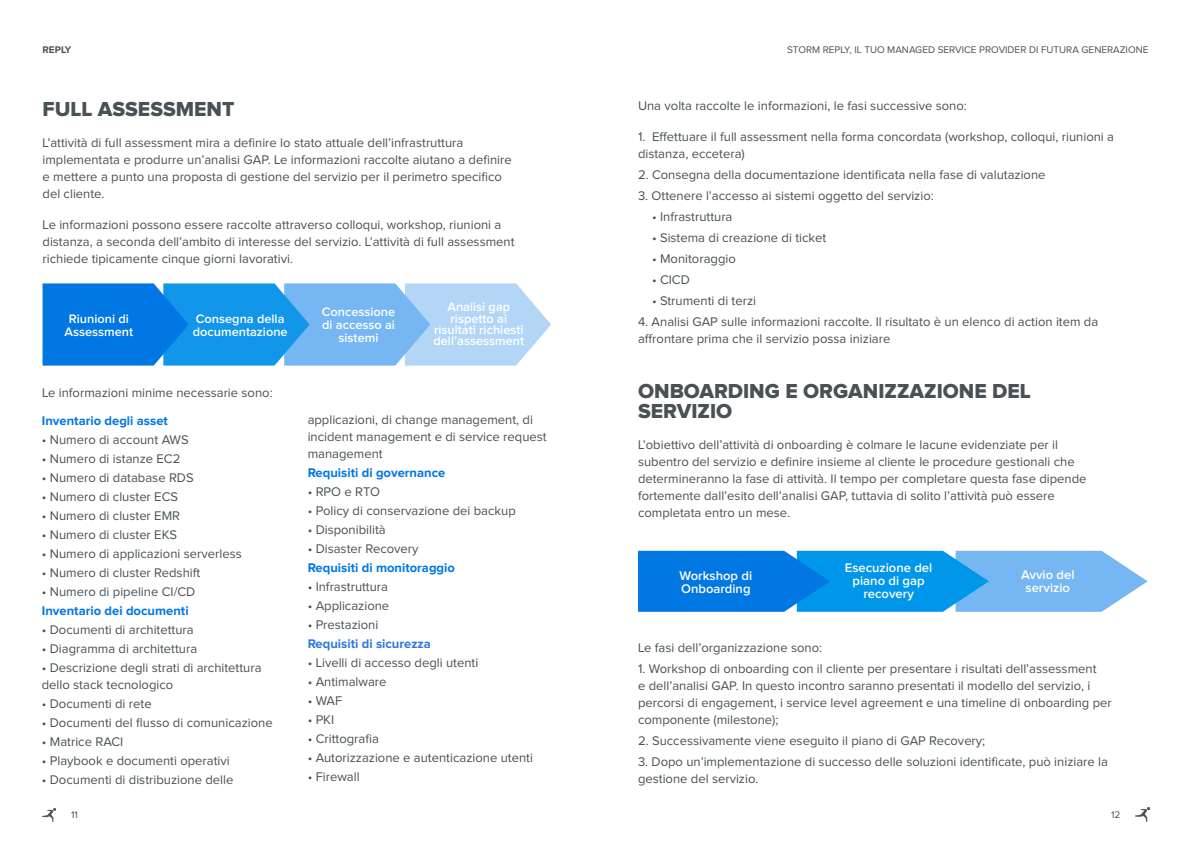
<style>
.page{position:relative;width:1191px;height:842px;background:#fff}
.page>*{position:absolute;margin:0;border:0;box-sizing:border-box;transform-origin:0 0}
.TITLE_35_grey{font:21px/20px "Proxima Nova Extrabld";color:#485156}
.TITLE_35_grey-2{font:13px/17px "Proxima Nova";color:#485156}
.TITLE_35_grey-3{font:700 13px "Proxima Nova";color:#0177e3}
.infografica_white{font:600 13px/13px "Proxima Nova";color:#fff;text-align:center}
.TITLE_35_grey-4{font:700 13px "Proxima Nova";color:#2f77dc}
.infografica_white-2{font:600 12.7px/12.7px "Proxima Nova";color:#fff;text-align:center}
.t1{font:10px "Proxima Nova";color:#485156}
.t2{font:700 10px "Proxima Nova";color:#485156}
</style>
<div class="page">
<svg style="left:43px;top:283px;width:508px;height:83px;background:#56a9ed"></svg>
<svg style="left:638px;top:551px;width:509px;height:61px;background:#329beb"></svg>
<img style="left:1135px;top:807px;width:14px;height:14px">
<img style="left:42px;top:808px;width:14px;height:14px">
<p class="t2" style="left:43px;top:45px;width:30px">REPLY</p>
<p class="t1" style="left:787px;top:45px;width:363px">STORM REPLY, IL TUO MANAGED SERVICE PROVIDER DI FUTURA GENERAZIONE</p>
<p class="TITLE_35_grey" style="left:43px;top:100px;width:193px">FULL ASSESSMENT</p>
<p class="TITLE_35_grey-2" style="left:43px;top:135px;width:471px">L’attività di full assessment mira a definire lo stato attuale dell’infrastruttura implementata e produrre un’analisi GAP. Le informazioni raccolte aiutano a definire e mettere a punto una proposta di gestione del servizio per il perimetro specifico del cliente.</p>
<p class="TITLE_35_grey-2" style="left:43px;top:217px;width:473px">Le informazioni possono essere raccolte attraverso colloqui, workshop, riunioni a distanza, a seconda dell’ambito di interesse del servizio. L’attività di full assessment richiede tipicamente cinque giorni lavorativi.</p>
<p class="infografica_white-2" style="left:64px;top:313px;width:70px">Riunioni di<br>Assessment</p>
<p class="infografica_white-2" style="left:193px;top:313px;width:96px;text-align:left">Consegna della documentazione</p>
<p class="infografica_white-2" style="left:322px;top:306px;width:75px">Concessione di accesso ai sistemi</p>
<p class="infografica_white-2" style="left:433px;top:302px;width:92px;line-height:11.3px">Analisi gap rispetto ai risultati richiesti dell’assessment</p>
<p class="TITLE_35_grey-2" style="left:42px;top:385px;width:232px">Le informazioni minime necessarie sono:</p>
<p class="TITLE_35_grey-3" style="left:42px;top:414px;width:128px">Inventario degli asset</p>
<p class="TITLE_35_grey-2" style="left:42px;top:431px;width:148px">• Numero di account AWS</p>
<p class="TITLE_35_grey-2" style="left:42px;top:450px;width:140px">• Numero di istanze EC2</p>
<p class="TITLE_35_grey-2" style="left:42px;top:469px;width:153px">• Numero di database RDS</p>
<p class="TITLE_35_grey-2" style="left:42px;top:488px;width:138px">• Numero di cluster ECS</p>
<p class="TITLE_35_grey-2" style="left:42px;top:507px;width:140px">• Numero di cluster EMR</p>
<p class="TITLE_35_grey-2" style="left:42px;top:526px;width:137px">• Numero di cluster EKS</p>
<p class="TITLE_35_grey-2" style="left:42px;top:545px;width:201px">• Numero di applicazioni serverless</p>
<p class="TITLE_35_grey-2" style="left:42px;top:564px;width:160px">• Numero di cluster Redshift</p>
<p class="TITLE_35_grey-2" style="left:42px;top:583px;width:155px">• Numero di pipeline CI/CD</p>
<p class="TITLE_35_grey-3" style="left:42px;top:604px;width:148px">Inventario dei documenti</p>
<p class="TITLE_35_grey-2" style="left:42px;top:621px;width:153px">• Documenti di architettura</p>
<p class="TITLE_35_grey-2" style="left:42px;top:640px;width:157px">• Diagramma di architettura</p>
<p class="TITLE_35_grey-2" style="left:42px;top:659px;width:221px">• Descrizione degli strati di architettura dello stack tecnologico</p>
<p class="TITLE_35_grey-2" style="left:42px;top:695px;width:111px">• Documenti di rete</p>
<p class="TITLE_35_grey-2" style="left:42px;top:714px;width:232px">• Documenti del flusso di comunicazione</p>
<p class="TITLE_35_grey-2" style="left:42px;top:733px;width:83px">• Matrice RACI</p>
<p class="TITLE_35_grey-2" style="left:42px;top:752px;width:189px">• Playbook e documenti operativi</p>
<p class="TITLE_35_grey-2" style="left:42px;top:771px;width:193px">• Documenti di distribuzione delle</p>
<p class="TITLE_35_grey-2" style="left:308px;top:412px;width:240px">applicazioni, di change management, di incident management e di service request management</p>
<p class="TITLE_35_grey-3" style="left:308px;top:467px;width:139px">Requisiti di governance</p>
<p class="TITLE_35_grey-2" style="left:308px;top:484px;width:74px">• RPO e RTO</p>
<p class="TITLE_35_grey-2" style="left:308px;top:503px;width:210px">• Policy di conservazione dei backup</p>
<p class="TITLE_35_grey-2" style="left:308px;top:522px;width:79px">• Disponibilità</p>
<p class="TITLE_35_grey-2" style="left:308px;top:541px;width:112px">• Disaster Recovery</p>
<p class="TITLE_35_grey-3" style="left:308px;top:562px;width:149px">Requisiti di monitoraggio</p>
<p class="TITLE_35_grey-2" style="left:308px;top:579px;width:82px">• Infrastruttura</p>
<p class="TITLE_35_grey-2" style="left:308px;top:598px;width:83px">• Applicazione</p>
<p class="TITLE_35_grey-2" style="left:308px;top:617px;width:72px">• Prestazioni</p>
<p class="TITLE_35_grey-4" style="left:308px;top:638px;width:125px">Requisiti di sicurezza</p>
<p class="TITLE_35_grey-2" style="left:308px;top:655px;width:172px">• Livelli di accesso degli utenti</p>
<p class="TITLE_35_grey-2" style="left:308px;top:674px;width:80px">• Antimalware</p>
<p class="TITLE_35_grey-2" style="left:308px;top:693px;width:36px">• WAF</p>
<p class="TITLE_35_grey-2" style="left:308px;top:712px;width:28px">• PKI</p>
<p class="TITLE_35_grey-2" style="left:308px;top:731px;width:73px">• Crittografia</p>
<p class="TITLE_35_grey-2" style="left:308px;top:750px;width:227px">• Autorizzazione e autenticazione utenti</p>
<p class="TITLE_35_grey-2" style="left:308px;top:769px;width:53px">• Firewall</p>
<p class="TITLE_35_grey-2" style="left:638px;top:97px;width:330px">Una volta raccolte le informazioni, le fasi successive sono:</p>
<p class="TITLE_35_grey-2" style="left:638px;top:128px;width:477px">1. Effettuare il full assessment nella forma concordata (workshop, colloqui, riunioni a distanza, eccetera)</p>
<p class="TITLE_35_grey-2" style="left:638px;top:166px;width:409px">2. Consegna della documentazione identificata nella fase di valutazione</p>
<p class="TITLE_35_grey-2" style="left:638px;top:187px;width:297px">3. Ottenere l’accesso ai sistemi oggetto del servizio:</p>
<p class="TITLE_35_grey-2" style="left:652px;top:208px;width:82px">• Infrastruttura</p>
<p class="TITLE_35_grey-2" style="left:652px;top:229px;width:176px">• Sistema di creazione di ticket</p>
<p class="TITLE_35_grey-2" style="left:652px;top:250px;width:85px">• Monitoraggio</p>
<p class="TITLE_35_grey-2" style="left:652px;top:271px;width:39px">• CICD</p>
<p class="TITLE_35_grey-2" style="left:652px;top:292px;width:106px">• Strumenti di terzi</p>
<p class="TITLE_35_grey-2" style="left:638px;top:313px;width:462px">4. Analisi GAP sulle informazioni raccolte. Il risultato è un elenco di action item da affrontare prima che il servizio possa iniziare</p>
<p class="TITLE_35_grey" style="left:638px;top:382px;width:394px">ONBOARDING E ORGANIZZAZIONE DEL<br>SERVIZIO</p>
<p class="TITLE_35_grey-2" style="left:638px;top:437px;width:450px">L’obiettivo dell’attività di onboarding è colmare le lacune evidenziate per il subentro del servizio e definire insieme al cliente le procedure gestionali che determineranno la fase di attività. Il tempo per completare questa fase dipende fortemente dall’esito dell’analisi GAP, tuttavia di solito l’attività può essere completata entro un mese.</p>
<p class="infografica_white" style="left:679px;top:570px;width:74px;text-align:left">Workshop di<br>Onboarding</p>
<p class="infografica_white" style="left:845px;top:562px;width:89px">Esecuzione del piano di gap recovery</p>
<p class="infografica_white" style="left:1021px;top:569px;width:55px">Avvio del servizio</p>
<p class="TITLE_35_grey-2" style="left:638px;top:640px;width:186px">Le fasi dell’organizzazione sono:</p>
<p class="TITLE_35_grey-2" style="left:638px;top:661px;width:475px">1. Workshop di onboarding con il cliente per presentare i risultati dell’assessment<br>e dell’analisi GAP. In questo incontro saranno presentati il modello del servizio, i percorsi di engagement, i service level agreement e una timeline di onboarding per componente (milestone);</p>
<p class="TITLE_35_grey-2" style="left:638px;top:733px;width:349px">2. Successivamente viene eseguito il piano di GAP Recovery;</p>
<p class="TITLE_35_grey-2" style="left:638px;top:754px;width:471px">3. Dopo un’implementazione di successo delle soluzioni identificate, può iniziare la gestione del servizio.</p>
<p class="t1" style="left:71px;top:810px;width:8px">11</p>
<p class="t1" style="left:1111px;top:810px;width:11px">12</p>
</div>
